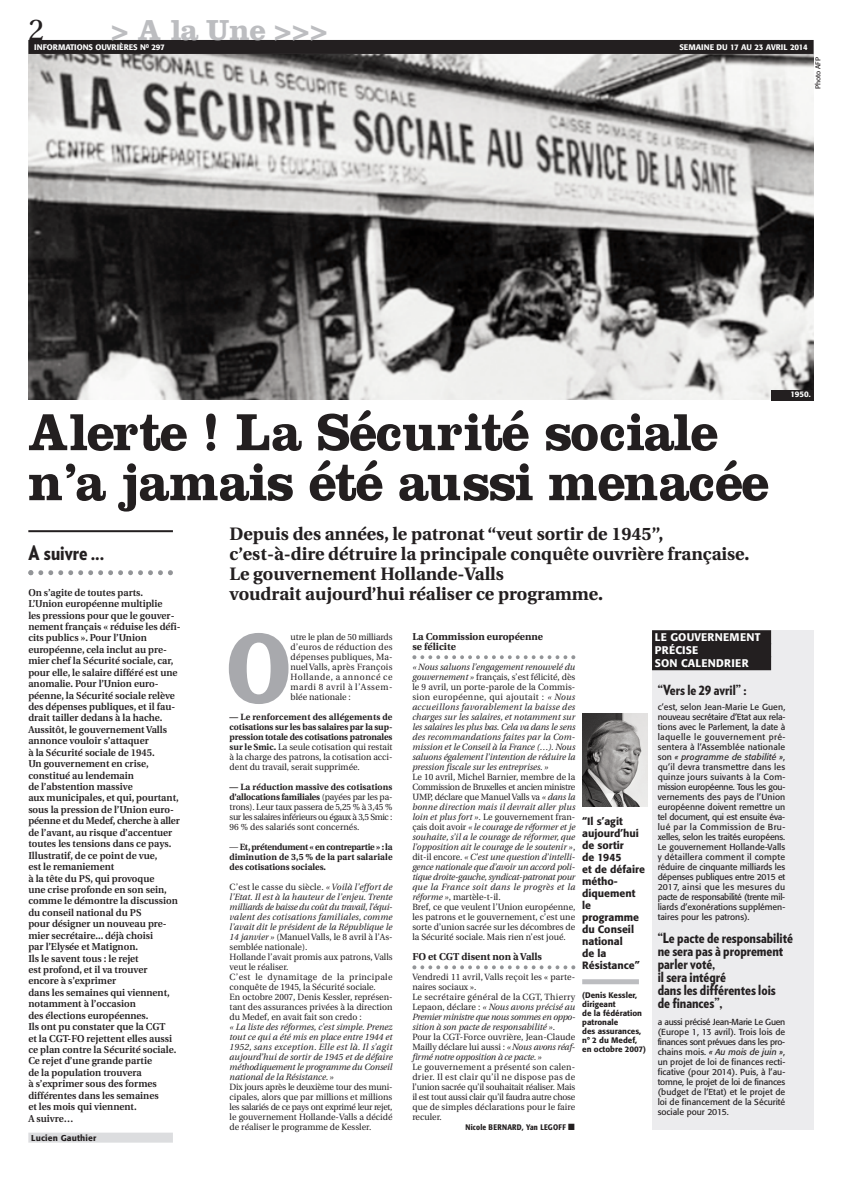
<style>
.page{position:relative;width:842px;height:1191px;background:#fff}
.page>*{position:absolute;margin:0;border:0;box-sizing:border-box;transform-origin:0 0}
.t1{font:700 102.8px "Clarendon";color:#a8a9ad;scale:.8 1}
.t2{font:700 54px/50px "Clarendon";letter-spacing:-.035em;color:#231f20;scale:.95 1}
.t3{font:700 30px "Clarendon";color:#bcbdc0}
.t4{font:30px "Utopia";color:#231f20}
.t5{font:900 20px "Guggenheim Condensed";color:#231f20}
.t6{font:700 18px/20px "Utopia";color:#231f20}
.t7{font:900 14px/13px "Guggenheim Condensed";color:#231f20}
.t8{font:500 11px/13px "Formata";letter-spacing:.015em;color:#fff}
.t9{font:500 10.5px/12px "Formata";color:#231f20}
.t10{font:600 10px/11.4px "Utopia";color:#231f20}
.t11{font:700 10px/10px "Utopia";color:#231f20}
.t12{font:9px/10px "Utopia";color:#231f20;text-align:justify}
.t13{font:italic 9px/10px "Utopia";color:#231f20;text-align:justify}
.t14{font:700 9px/10px "Utopia";letter-spacing:-.005em;color:#231f20;text-align:justify}
.t15{font:8.7px/10px "Formata";color:#231f20;text-align:justify}
.t16{font:500 8.5px "Formata";letter-spacing:.015em;color:#231f20}
.t17{font:500 8px/9px "Formata";color:#231f20}
.t18{font:500 8px "Formata";color:#fff}
.t19{font:500 condensed 8px "Formata";letter-spacing:.025em;color:#231f20}
.t20{font:7px "Formata";color:#231f20}
.s1{font-weight:400}
.s2{font-weight:700}
.s3{font-style:italic}
.s4{font-style:normal}
</style>
<div class="page">
<div style="left:582px;top:979px;width:57px;height:5px;background:#bcbdc0"></div>
<img style="left:28px;top:54px;width:786px;height:345px">
<hr style="left:28px;top:530px;width:145px;height:2px;background:#231f20">
<svg style="left:28px;top:570px;width:145px;height:5px"></svg>
<div style="left:28px;top:1132px;width:145px;height:10px;background:#dcdddf"></div>
<div style="left:28px;top:40px;width:786px;height:14px;background:#231f20"></div>
<svg style="left:412px;top:655px;width:163px;height:4px"></svg>
<svg style="left:412px;top:965px;width:163px;height:4px"></svg>
<div style="left:652px;top:630px;width:162px;height:500px;background:#ececee"></div>
<div style="left:652px;top:630px;width:119px;height:14px;background:#231f20"></div>
<div style="left:652px;top:643px;width:119px;height:14px;background:#231f20"></div>
<div style="left:652px;top:656px;width:119px;height:14px;background:#231f20"></div>
<img style="left:582px;top:713px;width:66px;height:93px">
<div style="left:771px;top:390px;width:43px;height:10px;background:#231f20"></div>
<h3 class="t4" style="left:28px;top:18px;width:17px">2</h3>
<h3 class="t3" style="left:111px;top:12px;width:218px">&gt; A la Une &gt;&gt;&gt;</h3>
<p class="t18" style="left:34px;top:44px;width:132px">INFORMATIONS OUVRIÈRES N<sup>0</sup> 297</p>
<p class="t18" style="left:679px;top:44px;width:130px">SEMAINE DU 17 AU 23 AVRIL 2014</p>
<p class="t20" style="left:815px;top:89px;width:34px;rotate:-90deg">Photo AFP</p>
<h2 class="t2" style="left:28px;top:406px;width:782px">Alerte ! La Sécurité sociale n’a jamais été aussi menacée</h2>
<p class="t18" style="left:791px;top:391px;width:22px">1950.</p>
<h3 class="t5" style="left:28px;top:541px;width:77px">A suivre ...</h3>
<p class="t10" style="left:28px;top:587px;width:154px">On s’agite de toutes parts.<br>L’Union européenne multiplie<br>les pressions pour que le gouver&shy;nement français « réduise les défi&shy;cits publics ». Pour l’Union européenne, cela inclut au pre&shy;mier chef la Sécurité sociale, car, pour elle, le salaire différé est une anomalie. Pour l’Union euro&shy;péenne, la Sécurité sociale relève des dépenses publiques, et il fau&shy;drait tailler dedans à la hache.<br>Aussitôt, le gouvernement Valls annonce vouloir s’attaquer<br>à la Sécurité sociale de 1945.<br>Un gouvernement en crise, constitué au lendemain<br>de l’abstention massive<br>aux municipales, et qui, pourtant, sous la pression de l’Union euro&shy;péenne et du Medef, cherche à aller de l’avant, au risque d’accentuer toutes les tensions dans ce pays.<br>Illustratif, de ce point de vue,<br>est le remaniement<br>à la tête du PS, qui provoque<br>une crise profonde en son sein, comme le démontre la discussion du conseil national du PS<br>pour désigner un nouveau pre&shy;mier secrétaire... déjà choisi<br>par l’Elysée et Matignon.<br>Ils le savent tous : le rejet<br>est profond, et il va trouver<br>encore à s’exprimer<br>dans les semaines qui viennent, notamment à l’occasion<br>des élections européennes.<br>Ils ont pu constater que la CGT<br>et la CGT-FO rejettent elles aussi ce plan contre la Sécurité sociale.<br>Ce rejet d’une grande partie<br>de la population trouvera<br>à s’exprimer sous des formes différentes dans les semaines<br>et les mois qui viennent.<br>A suivre…</p>
<p class="t16" style="left:31px;top:1134px;width:67px">Lucien Gauthier</p>
<h3 class="t6" style="left:230px;top:525px;width:521px">Depuis des années, le patronat “veut sortir de 1945”, c’est-à-dire détruire la principale conquête ouvrière française.<br>Le gouvernement Hollande-Valls<br>voudrait aujourd’hui réaliser ce programme.</h3>
<h1 class="t1" style="left:227px;top:607px;width:82px">O</h1>
<p class="t12" style="left:291px;top:633px;width:103px">utre le plan de 50 milliards d’euros de réduction des dépenses publiques, Ma&shy;nuel Valls, après François Hollande, a annoncé ce mardi 8 avril à l’Assem&shy;blée nationale :</p>
<p class="t14" style="left:230px;top:713px;width:164px">— Le renforcement des allégements de cotisations sur les bas salaires par la sup&shy;pression totale des cotisations patronales sur le Smic. <span class="s1">La seule cotisation qui restait à la charge des patrons, la cotisation acci&shy;dent du travail, serait supprimée.</span></p>
<p class="t12" style="left:230px;top:783px;width:164px"><span class="s2">— La réduction massive des cotisations d’allocations familiales</span> (payées par les pa&shy;trons). Leur taux passera de 5,25 % à 3,45 % sur les salaires inférieurs ou égaux à 3,5 Smic :<br>96 % des salariés sont concernés.</p>
<p class="t14" style="left:230px;top:843px;width:164px"><span class="s1">—</span> Et, prétendument « en contrepartie » : la diminution de 3,5 % de la part salariale des cotisations sociales.</p>
<p class="t12" style="left:230px;top:883px;width:164px;text-align:left">C’est le casse du siècle. <span class="s3">« Voilà l’effort de l’Etat. Il est à la hauteur de l’enjeu. Trente milliards de baisse du coût du travail, l’équi&shy;valent des cotisations familiales, comme l’avait dit le président de la République le 14 janvier »</span> (Manuel Valls, le 8 avril à l’As&shy;semblée nationale).<br>Hollande l’avait promis aux patrons, Valls veut le réaliser.<br>C’est le dynamitage de la principale conquête de 1945, la Sécurité sociale.<br>En octobre 2007, Denis Kessler, représen&shy;tant des assurances privées à la direction du Medef, en avait fait son credo :</p>
<p class="t13" style="left:230px;top:1023px;width:164px">« La liste des réformes, c’est simple. Prenez tout ce qui a été mis en place entre 1944 et 1952, sans exception. Elle est là. Il s’agit aujourd’hui de sortir de 1945 et de défaire méthodiquement le programme du Conseil national de la Résistance. »</p>
<p class="t12" style="left:230px;top:1083px;width:164px">Dix jours après le deuxième tour des muni&shy;cipales, alors que par millions et millions les salariés de ce pays ont exprimé leur rejet, le gouvernement Hollande-Valls a décidé de réaliser le programme de Kessler.</p>
<p class="t11" style="left:412px;top:632px;width:132px">La Commission européenne se félicite</p>
<p class="t13" style="left:412px;top:663px;width:164px">« Nous saluons l’engagement renouvelé du gouvernement » <span class="s4">français, s’est félicité, dès le 9 avril, un porte-parole de la Commis&shy;sion européenne, qui ajoutait :</span> « Nous accueillons favorablement la baisse des charges sur les salaires, et notamment sur les salaires les plus bas. Cela va dans le sens des recommandations faites par la Com&shy;mission et le Conseil à la France (…). Nous saluons également l’intention de réduire la pression fiscale sur les entreprises. »</p>
<p class="t13" style="left:412px;top:773px;width:164px;text-align:left"><span class="s4">Le 10 avril, Michel Barnier, membre de la Commission de Bruxelles et ancien ministre UMP, déclare que Manuel Valls va</span> « dans la bonne direction mais il devrait aller plus loin et plus fort ». <span class="s4">Le gouvernement fran&shy;çais doit avoir</span> « le courage de réformer et je souhaite, s’il a le courage de réformer, que l’opposition ait le courage de le soutenir »<span class="s4">, dit-il encore.</span> « C’est une question d’intelli&shy;gence nationale que d’avoir un accord poli&shy;tique droite-gauche, syndicat-patronat pour que la France soit dans le progrès et la réforme »<span class="s4">, martèle-t-il.<br>Bref, ce que veulent l’Union européenne, les patrons et le gouvernement, c’est une sorte d’union sacrée sur les décombres de la Sécurité sociale. Mais rien n’est joué.</span></p>
<p class="t11" style="left:412px;top:952px;width:131px">FO et CGT disent non à Valls</p>
<p class="t12" style="left:412px;top:973px;width:165px;text-align:left">Vendredi 11 avril, Valls reçoit les « parte&shy;naires sociaux ».<br>Le secrétaire général de la CGT, Thierry Lepaon, déclare : <span class="s3">« Nous avons précisé au Premier ministre que nous sommes en oppo&shy;sition à son pacte de responsabilité »</span>.<br>Pour la CGT-Force ouvrière, Jean-Claude Mailly déclare lui aussi : <span class="s3">« Nous avons réaf&shy;firmé notre opposition à ce pacte. »</span></p>
<p class="t12" style="left:412px;top:1063px;width:164px">Le gouvernement a présenté son calen&shy;drier. Il est clair qu’il ne dispose pas de l’union sacrée qu’il souhaitait réaliser. Mais il est tout aussi clair qu’il faudra autre chose que de simples déclarations pour le faire reculer.</p>
<p class="t19" style="left:466px;top:1124px;width:111px">Nicole BERNARD, Yan LEGOFF ■</p>
<p class="t8" style="left:655px;top:632px;width:107px">LE GOUVERNEMENT<br>PRÉCISE<br>SON CALENDRIER</p>
<h3 class="t7" style="left:658px;top:684px;width:90px">“Vers le 29 avril” :</h3>
<p class="t15" style="left:658px;top:703px;width:129px">c’est, selon Jean-Marie Le Guen, nouveau secrétaire d’Etat aux rela&shy;tions avec le Parlement, la date à laquelle le gouvernement pré&shy;sentera à l’Assemblée nationale son <span class="s3">« programme de stabilité »</span>, qu’il devra transmettre dans les quinze jours suivants à la Com&shy;mission européenne. Tous les gou&shy;vernements des pays de l’Union européenne doivent remettre un tel document, qui est ensuite éva&shy;lué par la Commission de Bru&shy;xelles, selon les traités européens.<br>Le gouvernement Hollande-Valls y détaillera comment il compte réduire de cinquante milliards les dépenses publiques entre 2015 et 2017, ainsi que les mesures du pacte de responsabilité (trente mil&shy;liards d’exonérations supplémen&shy;taires pour les patrons).</p>
<h3 class="t7" style="left:658px;top:932px;width:137px">“Le pacte de responsabilité ne sera pas à proprement parler voté,<br>il sera intégré<br>dans les différentes lois<br>de finances”,</h3>
<p class="t15" style="left:658px;top:1018px;width:129px">a aussi précisé Jean-Marie Le Guen (Europe 1, 13 avril). Trois lois de finances sont prévues dans les pro&shy;chains mois. <span class="s3">« Au mois de juin »</span>, un projet de loi de finances recti&shy;ficative (pour 2014). Puis, à l’au&shy;tomne, le projet de loi de finances (budget de l’Etat) et le projet de loi de financement de la Sécurité sociale pour 2015.</p>
<p class="t9" style="left:582px;top:816px;width:64px">“Il s’agit aujourd’hui de sortir<br>de 1945<br>et de défaire métho&shy;diquement le programme du Conseil national<br>de la<br>Résistance”</p>
<p class="t17" style="left:582px;top:991px;width:65px">(Denis Kessler, dirigeant<br>de la fédération patronale<br>des assurances, n° 2 du Medef, en octobre 2007)</p>
</div>
